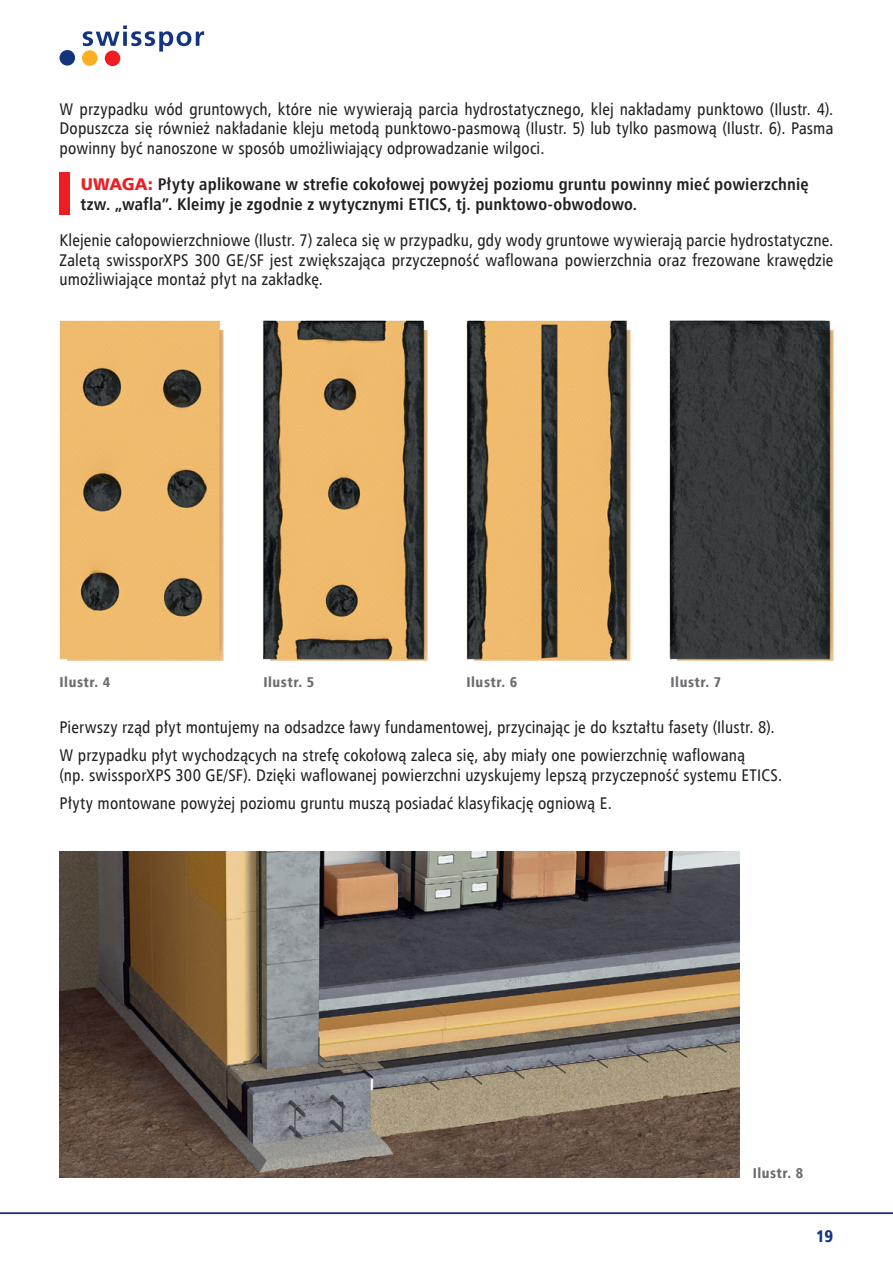
<style>
.page{position:relative;width:893px;height:1263px;background:#fff}
.page>*{position:absolute;margin:0;border:0;box-sizing:border-box;transform-origin:0 0}
.t1{font:16.95px/19.5px "Humnst 777 Cn EU";letter-spacing:.01em;color:#231f20;text-align:justify}
.t2{font:700 16.95px/19.5px "Humnst 777 Cn EU";letter-spacing:.01em;color:#231f20}
.t3{font:16.95px "Humnst 777 Blk Cn EU";color:#133481}
.t4{font:14.25px "Humnst 777 Blk Cn EU";letter-spacing:.04em;color:#6c6d70}
.s1{font-family:"Humnst 777 Blk EU";font-weight:400;color:#ee1d23}
</style>
<div class="page">
<div style="left:60px;top:172px;width:10px;height:43px;background:#ee1d23"></div>
<img style="left:466px;top:320px;width:165px;height:341px">
<img style="left:59px;top:320px;width:165px;height:341px">
<img style="left:262px;top:320px;width:166px;height:341px">
<img style="left:669px;top:320px;width:165px;height:341px">
<img style="left:60px;top:851px;width:680px;height:327px">
<svg style="left:83px;top:26px;width:121px;height:26px"></svg>
<div style="left:60px;top:50px;width:15px;height:16px;background:#133481;border-radius:50%"></div>
<div style="left:82px;top:50px;width:16px;height:16px;background:#fbaf20;border-radius:50%"></div>
<div style="left:105px;top:51px;width:15px;height:15px;background:#ee1d23;border-radius:50%"></div>
<hr style="left:0;top:1212px;width:893px;height:2px;background:#133481">
<p class="t1" style="left:60px;top:99px;width:775px">W przypadku wód gruntowych, które nie wywierają parcia hydrostatycznego, klej nakładamy punktowo (Ilustr. 4).<br>Dopuszcza się również nakładanie kleju metodą punktowo‑pasmową (Ilustr. 5) lub tylko pasmową (Ilustr. 6). Pasma powinny być nanoszone w sposób umożliwiający odprowadzanie wilgoci.</p>
<p class="t2" style="left:81px;top:175px;width:729px"><span class="s1">UWAGA:</span> Płyty aplikowane w strefie cokołowej powyżej poziomu gruntu powinny mieć powierzchnię tzw. „wafla”. Kleimy je zgodnie z wytycznymi ETICS, tj. punktowo‑obwodowo.</p>
<p class="t1" style="left:60px;top:230px;width:775px">Klejenie całopowierzchniowe (Ilustr. 7) zaleca się w przypadku, gdy wody gruntowe wywierają parcie hydrostatyczne.<br>Zaletą swissporXPS 300 GE/SF jest zwiększająca przyczepność waflowana powierzchnia oraz frezowane krawędzie umożliwiające montaż płyt na zakładkę.</p>
<p class="t4" style="left:60px;top:673px;width:52px">Ilustr. 4</p>
<p class="t4" style="left:263px;top:673px;width:52px">Ilustr. 5</p>
<p class="t4" style="left:466px;top:673px;width:52px">Ilustr. 6</p>
<p class="t4" style="left:671px;top:673px;width:52px">Ilustr. 7</p>
<p class="t1" style="left:60px;top:713px;width:717px;line-height:28px">Pierwszy rząd płyt montujemy na odsadzce ławy fundamentowej, przycinając je do kształtu fasety (Ilustr. 8).<br>W przypadku płyt wychodzących na strefę cokołową zaleca się, aby miały one powierzchnię waflowaną</p>
<p class="t1" style="left:60px;top:761px;width:724px;line-height:28px">(np. swissporXPS 300 GE/SF). Dzięki waflowanej powierzchni uzyskujemy lepszą przyczepność systemu ETICS.<br>Płyty montowane powyżej poziomu gruntu muszą posiadać klasyfikację ogniową E.</p>
<p class="t4" style="left:753px;top:1164px;width:52px">Ilustr. 8</p>
<p class="t3" style="left:816px;top:1225px;width:19px">19</p>
</div>
